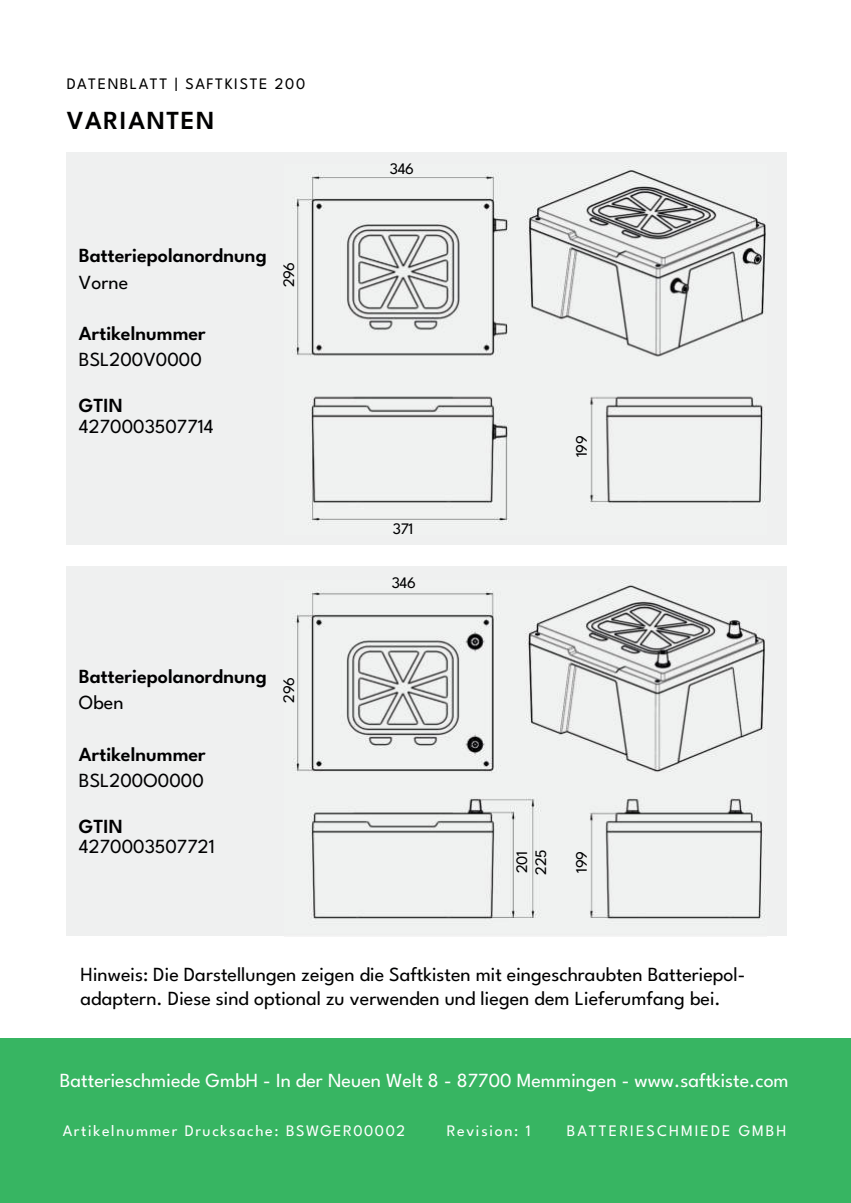
<style>
.page{position:relative;width:851px;height:1203px;background:#fff}
.page>*{position:absolute;margin:0;border:0;box-sizing:border-box;transform-origin:0 0}
.t1{font:600 26px "League Spartan";letter-spacing:.055em;color:#000001}
.t2{font:20px/24px "League Spartan";color:#000001}
.t3{font:600 20px "League Spartan";color:#000001}
.t4{font:20px "League Spartan";color:#fff}
.t5{font:16px/18.8px "League Spartan";letter-spacing:.085em;color:#000001}
.t6{font:16px "League Spartan";letter-spacing:.1em;color:#fff}
.t7{font:16px "League Spartan";letter-spacing:.125em;color:#fff}
</style>
<div class="page">
<div style="left:0;top:1037px;width:850px;height:165px;background:#37b562"></div>
<div style="left:67px;top:152px;width:720px;height:392px;background:#eff0f0"></div>
<div style="left:67px;top:566px;width:720px;height:369px;background:#eff0f0"></div>
<img style="left:293px;top:166px;width:473px;height:359px">
<img style="left:292px;top:582px;width:474px;height:337px">
<p class="t5" style="left:67px;top:73px;width:240px">DATENBLATT | SAFTKISTE 200</p>
<h1 class="t1" style="left:67px;top:100px;width:149px">VARIANTEN</h1>
<p class="t3" style="left:79px;top:240px;width:189px">Batteriepolanordnung</p>
<p class="t2" style="left:79px;top:268px;width:51px">Vorne</p>
<p class="t3" style="left:79px;top:318px;width:128px">Artikelnummer</p>
<p class="t2" style="left:79px;top:346px;width:125px">BSL200V0000</p>
<p class="t3" style="left:79px;top:390px;width:45px">GTIN</p>
<p class="t2" style="left:79px;top:412px;width:136px">4270003507714</p>
<p class="t5" style="left:278px;top:287px;width:27px;rotate:-90deg">296</p>
<p class="t3" style="left:79px;top:660px;width:189px">Batteriepolanordnung</p>
<p class="t2" style="left:79px;top:688px;width:46px">Oben</p>
<p class="t3" style="left:79px;top:738px;width:128px">Artikelnummer</p>
<p class="t2" style="left:79px;top:766px;width:127px">BSL200O0000</p>
<p class="t3" style="left:79px;top:810px;width:45px">GTIN</p>
<p class="t2" style="left:79px;top:832px;width:138px">4270003507721</p>
<p class="t5" style="left:278px;top:702px;width:27px;rotate:-90deg">296</p>
<p class="t5" style="left:390px;top:158px;width:26px">346</p>
<p class="t5" style="left:393px;top:518px;width:22px">371</p>
<p class="t5" style="left:392px;top:571px;width:26px">346</p>
<p class="t5" style="left:570px;top:457px;width:23px;rotate:-90deg">199</p>
<p class="t5" style="left:511px;top:874px;width:26px;rotate:-90deg">201<br>225</p>
<p class="t5" style="left:570px;top:872px;width:23px;rotate:-90deg">199</p>
<p class="t2" style="left:81px;top:960px;width:666px">Hinweis: Die Darstellungen zeigen die Saftkisten mit eingeschraubten Batteriepol&shy;adaptern. Diese sind optional zu verwenden und liegen dem Lieferumfang bei.</p>
<p class="t4" style="left:60px;top:1064px;width:730px">Batterieschmiede GmbH - In der Neuen Welt 8 - 87700 Memmingen - www.saftkiste.com</p>
<p class="t6" style="left:63px;top:1118px;width:344px">Artikelnummer Drucksache: BSWGER00002</p>
<p class="t6" style="left:447px;top:1118px;width:85px">Revision: 1</p>
<p class="t7" style="left:567px;top:1118px;width:221px">BA TTERIESCHMIEDE GMBH</p>
</div>
